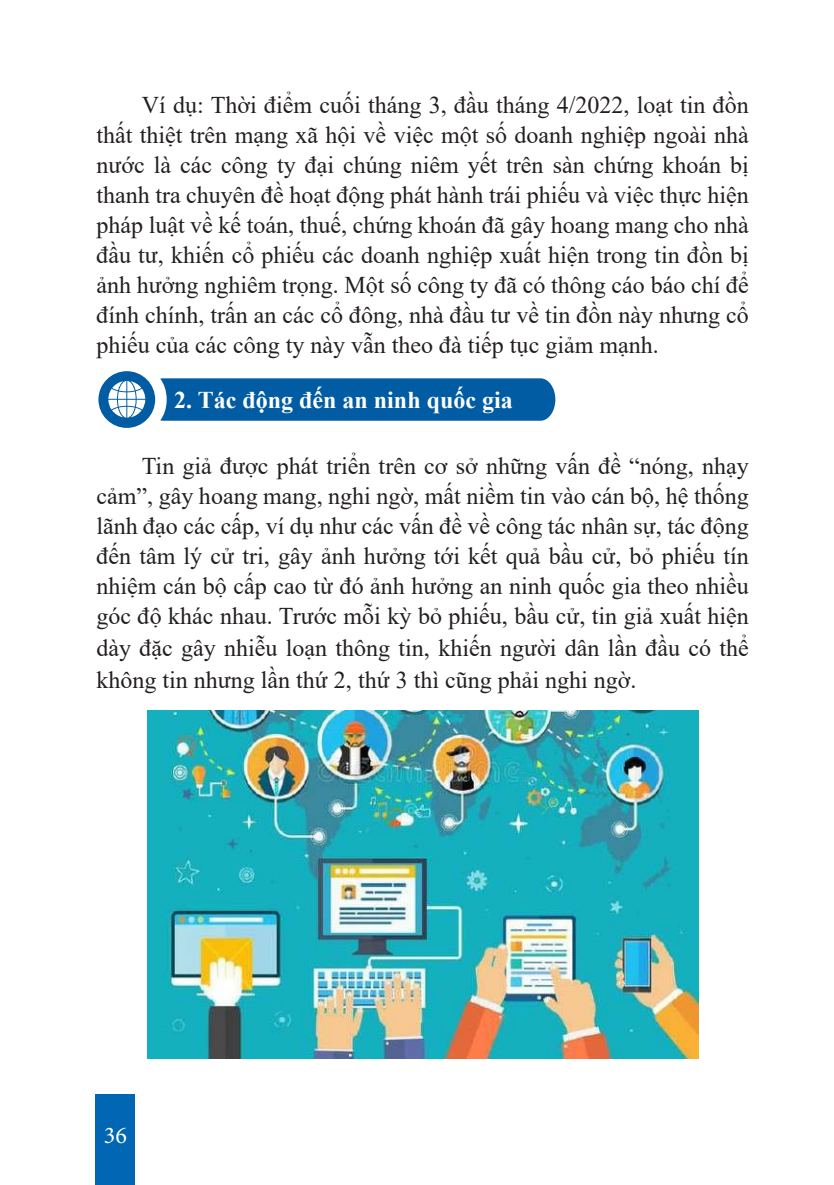
<style>
.page{position:relative;width:834px;height:1185px;background:#fff}
.page>*{position:absolute;margin:0;border:0;box-sizing:border-box;transform-origin:0 0}
.t1{font:24px/30px "Times New Roman";color:#231f20;text-align:justify}
.t2{font:700 24px "Times New Roman";color:#fff}
.t3{font:24px "Minion Pro";color:#fff}
</style>
<div class="page">
<div style="left:96px;top:1095px;width:39px;height:90px;background:#0166b3"></div>
<div style="left:98px;top:371px;width:57px;height:57px;background:#015ca3;border-radius:50%"></div>
<svg style="left:108px;top:381px;width:37px;height:37px"></svg>
<div style="left:160px;top:378px;width:395px;height:43px;background:#015ca3"></div>
<img style="left:147px;top:710px;width:551px;height:349px">
<p class="t1" style="left:96px;top:89px;width:653px;text-indent:45px">Ví dụ: Thời điểm cuối tháng 3, đầu tháng 4/2022, loạt tin đồn thất thiệt trên mạng xã hội về việc một số doanh nghiệp ngoài nhà nước là các công ty đại chúng niêm yết trên sàn chứng khoán bị thanh tra chuyên đề hoạt động phát hành trái phiếu và việc thực hiện pháp luật về kế toán, thuế, chứng khoán đã gây hoang mang cho nhà đầu tư, khiến cổ phiếu các doanh nghiệp xuất hiện trong tin đồn bị ảnh hưởng nghiêm trọng. Một số công ty đã có thông cáo báo chí để đính chính, trấn an các cổ đông, nhà đầu tư về tin đồn này nhưng cổ phiếu của các công ty này vẫn theo đà tiếp tục giảm mạnh.</p>
<p class="t2" style="left:174px;top:382px;width:340px">2. Tác động đến an ninh quốc gia</p>
<p class="t1" style="left:96px;top:450px;width:653px;line-height:30.6px;text-indent:45px">Tin giả được phát triển trên cơ sở những vấn đề “nóng, nhạy cảm”, gây hoang mang, nghi ngờ, mất niềm tin vào cán bộ, hệ thống lãnh đạo các cấp, ví dụ như các vấn đề về công tác nhân sự, tác động đến tâm lý cử tri, gây ảnh hưởng tới kết quả bầu cử, bỏ phiếu tín nhiệm cán bộ cấp cao từ đó ảnh hưởng an ninh quốc gia theo nhiều góc độ khác nhau. Trước mỗi kỳ bỏ phiếu, bầu cử, tin giả xuất hiện dày đặc gây nhiễu loạn thông tin, khiến người dân lần đầu có thể không tin nhưng lần thứ 2, thứ 3 thì cũng phải nghi ngờ.</p>
<p class="t3" style="left:104px;top:1119px;width:25px">36</p>
</div>
